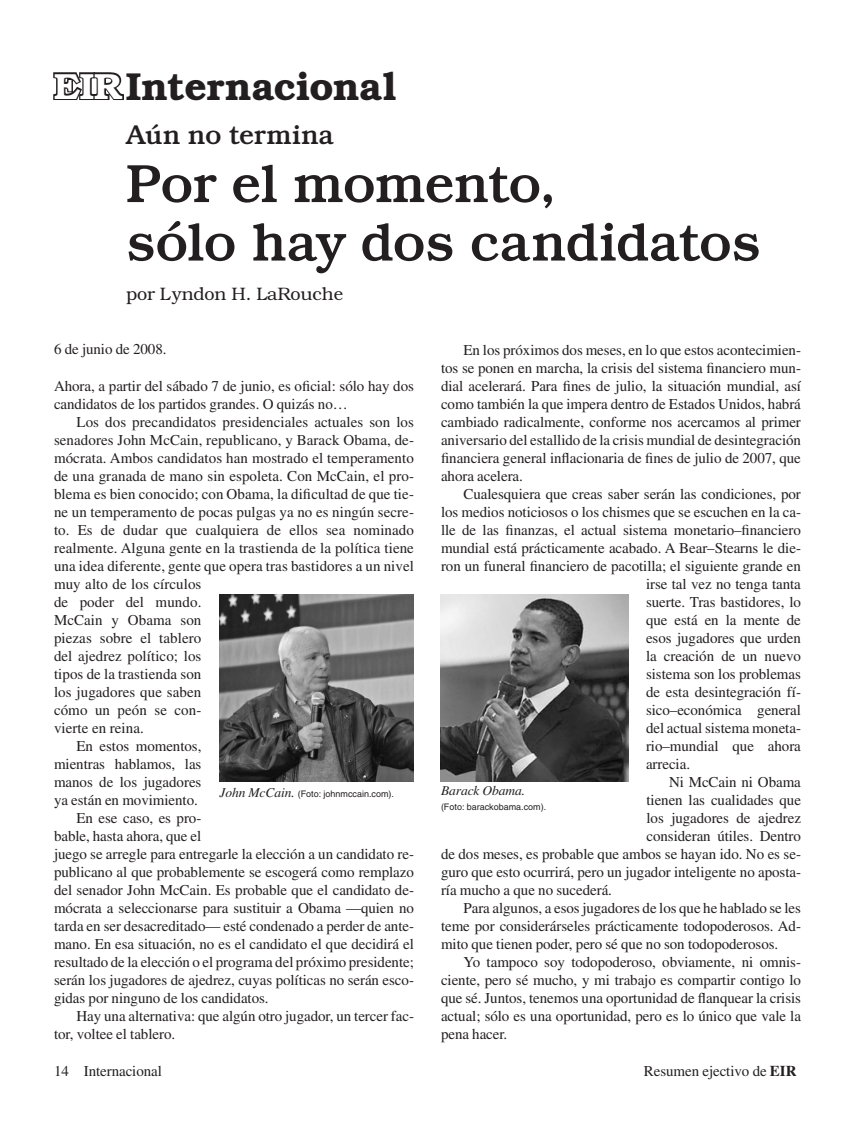
<style>
.page{position:relative;width:864px;height:1134px;background:#fff}
.page>*{position:absolute;margin:0;border:0;box-sizing:border-box;transform-origin:0 0}
._36ptHead{font:500 54px/58.5px "Bookman";letter-spacing:-.015em;color:#231f20}
._30ptHead{font:600 39px "Bookman";letter-spacing:-.01em;color:#231f20}
._18ptHead{font:500 27px "Bookman";letter-spacing:-.005em;color:#231f20}
.Byline{font:300 18px "Bookman";letter-spacing:-.005em;color:#231f20}
.Text{font:15px/18px "Times";letter-spacing:-.005em;color:#231f20;text-align:justify}
.TextNoIndentSpaceAbo{font:15px/18px "Times";letter-spacing:-.005em;color:#231f20}
.RH{font:15px "Times";letter-spacing:-.005em;color:#231f20}
.Byline-2{font:15px "Times";letter-spacing:-.005em;color:#231f20}
.Captions{font:italic 13.5px "Times";letter-spacing:-.005em;color:#231f20}
.Captions-2{font:9px "Helvetica";color:#231f20}
.s1{font-size:36.3px;color:#fff}
.s2{font-family:"Times";font-style:italic;font-size:13.5px}
.s3{font-weight:700}
</style>
<div class="page">
<svg style="left:53px;top:72px;width:71px;height:28px"></svg>
<img style="left:219px;top:594px;width:195px;height:187px">
<img style="left:441px;top:594px;width:187px;height:187px">
<p class="_30ptHead" style="left:54px;top:64px;width:344px"><span class="s1">EIR</span> Internacional</p>
<p class="_18ptHead" style="left:126px;top:119px;width:209px">Aún no termina</p>
<p class="_36ptHead" style="left:126px;top:154px;width:637px">Por el momento,<br>sólo hay dos candidatos</p>
<p class="Byline" style="left:126px;top:283px;width:219px">por Lyndon H. LaRouche</p>
<p class="Byline-2" style="left:54px;top:340px;width:114px">6 de junio de 2008.</p>
<p class="TextNoIndentSpaceAbo" style="left:54px;top:377px;width:361px">Ahora, a partir del sábado 7 de junio, es oficial: sólo hay dos candidatos de los partidos grandes. O quizás no…</p>
<p class="Text" style="left:54px;top:413px;width:362px;text-align:left;text-indent:22px">Los dos precandidatos presidenciales actuales son los senadores John McCain, republicano, y Barack Obama, de&shy;mócrata. Ambos candidatos han mostrado el temperamento de una granada de mano sin espoleta. Con McCain, el pro&shy;blema es bien conocido; con Obama, la dificultad de que tie&shy;ne un temperamento de pocas pulgas ya no es ningún secre&shy;to. Es de dudar que cualquiera de ellos sea nominado realmente. Alguna gente en la trastienda de la política tiene una idea diferente, gente que opera tras bastidores a un nivel muy alto de los círculos<br>de poder del mundo.<br>McCain y Obama son<br>piezas sobre el tablero<br>del ajedrez político; los<br>tipos de la trastienda son<br>los jugadores que saben<br>cómo un peón se con-<br>vierte en reina.</p>
<p class="Text" style="left:54px;top:737px;width:149px;text-indent:22px">En estos momentos, mientras hablamos, las manos de los jugadores ya están en movimiento.</p>
<p class="Text" style="left:54px;top:809px;width:362px;text-align:left;text-indent:22px">En ese caso, es pro-<br>bable, hasta ahora, que el<br>juego se arregle para entregarle la elección a un candidato re&shy;publicano al que probablemente se escogerá como remplazo del senador John McCain. Es probable que el candidato de&shy;mócrata a seleccionarse para sustituir a Obama —quien no tarda en ser desacreditado— esté condenado a perder de ante&shy;mano. En esa situación, no es el candidato el que decidirá el resultado de la elección o el programa del próximo presidente; serán los jugadores de ajedrez, cuyas políticas no serán esco&shy;gidas por ninguno de los candidatos.</p>
<p class="Text" style="left:54px;top:1007px;width:362px;text-indent:22px">Hay una alternativa: que algún otro jugador, un tercer fac&shy;tor, voltee el tablero.</p>
<p class="Text" style="left:441px;top:341px;width:362px;text-indent:22px">En los próximos dos meses, en lo que estos acontecimien&shy;tos se ponen en marcha, la crisis del sistema financiero mun&shy;dial acelerará. Para fines de julio, la situación mundial, así como también la que impera dentro de Estados Unidos, habrá cambiado radicalmente, conforme nos acercamos al primer aniversario del estallido de la crisis mundial de desintegración financiera general inflacionaria de fines de julio de 2007, que ahora acelera.</p>
<p class="Text" style="left:464px;top:485px;width:339px">Cualesquiera que creas saber serán las condiciones, por</p>
<p class="Text" style="left:441px;top:503px;width:361px">los medios noticiosos o los chismes que se escuchen en la ca-</p>
<p class="Text" style="left:441px;top:521px;width:361px">lle de las finanzas, el actual sistema monetario–financiero</p>
<p class="Text" style="left:441px;top:539px;width:361px">mundial está prácticamente acabado. A Bear–Stearns le die-</p>
<p class="Text" style="left:441px;top:557px;width:362px">ron un funeral financiero de pacotilla; el siguiente grande en</p>
<p class="Text" style="left:646px;top:575px;width:156px">irse tal vez no tenga tanta</p>
<p class="Text" style="left:646px;top:593px;width:156px">suerte. Tras bastidores, lo</p>
<p class="Text" style="left:646px;top:611px;width:156px">que está en la mente de</p>
<p class="Text" style="left:646px;top:629px;width:156px">esos jugadores que urden</p>
<p class="Text" style="left:646px;top:647px;width:156px">la creación de un nuevo</p>
<p class="Text" style="left:646px;top:665px;width:156px">sistema son los problemas</p>
<p class="Text" style="left:646px;top:683px;width:156px">de esta desintegración fí-</p>
<p class="Text" style="left:646px;top:701px;width:156px">sico–económica general</p>
<p class="Text" style="left:646px;top:719px;width:156px">del actual sistema moneta-</p>
<p class="Text" style="left:646px;top:737px;width:156px">rio–mundial que ahora</p>
<p class="Text" style="left:646px;top:755px;width:46px">arrecia.</p>
<p class="Text" style="left:669px;top:773px;width:133px">Ni McCain ni Obama</p>
<p class="Text" style="left:646px;top:791px;width:156px">tienen las cualidades que</p>
<p class="Text" style="left:646px;top:809px;width:156px">los jugadores de ajedrez</p>
<p class="Text" style="left:646px;top:827px;width:156px">consideran útiles. Dentro</p>
<p class="Text" style="left:441px;top:845px;width:361px">de dos meses, es probable que ambos se hayan ido. No es se-</p>
<p class="Text" style="left:441px;top:863px;width:361px">guro que esto ocurrirá, pero un jugador inteligente no aposta-</p>
<p class="Text" style="left:441px;top:881px;width:173px">ría mucho a que no sucederá.</p>
<p class="Text" style="left:441px;top:899px;width:362px;text-indent:22px">Para algunos, a esos jugadores de los que he hablado se les teme por considerárseles prácticamente todopoderosos. Ad&shy;mito que tienen poder, pero sé que no son todopoderosos.</p>
<p class="Text" style="left:441px;top:953px;width:362px;text-indent:22px">Yo tampoco soy todopoderoso, obviamente, ni omnis&shy;ciente, pero sé mucho, y mi trabajo es compartir contigo lo que sé. Juntos, tenemos una oportunidad de flanquear la crisis actual; sólo es una oportunidad, pero es lo único que vale la pena hacer.</p>
<p class="Captions-2" style="left:219px;top:788px;width:176px"><span class="s2">John McCain.</span> (Foto: johnmccain.com).</p>
<p class="Captions" style="left:441px;top:783px;width:86px">Barack Obama.</p>
<p class="Captions-2" style="left:441px;top:801px;width:107px">(Foto: barackobama.com).</p>
<p class="RH" style="left:54px;top:1062px;width:110px">14 Internacional</p>
<p class="RH" style="left:644px;top:1062px;width:154px">Resumen ejectivo de <span class="s3">EIR</span></p>
</div>
